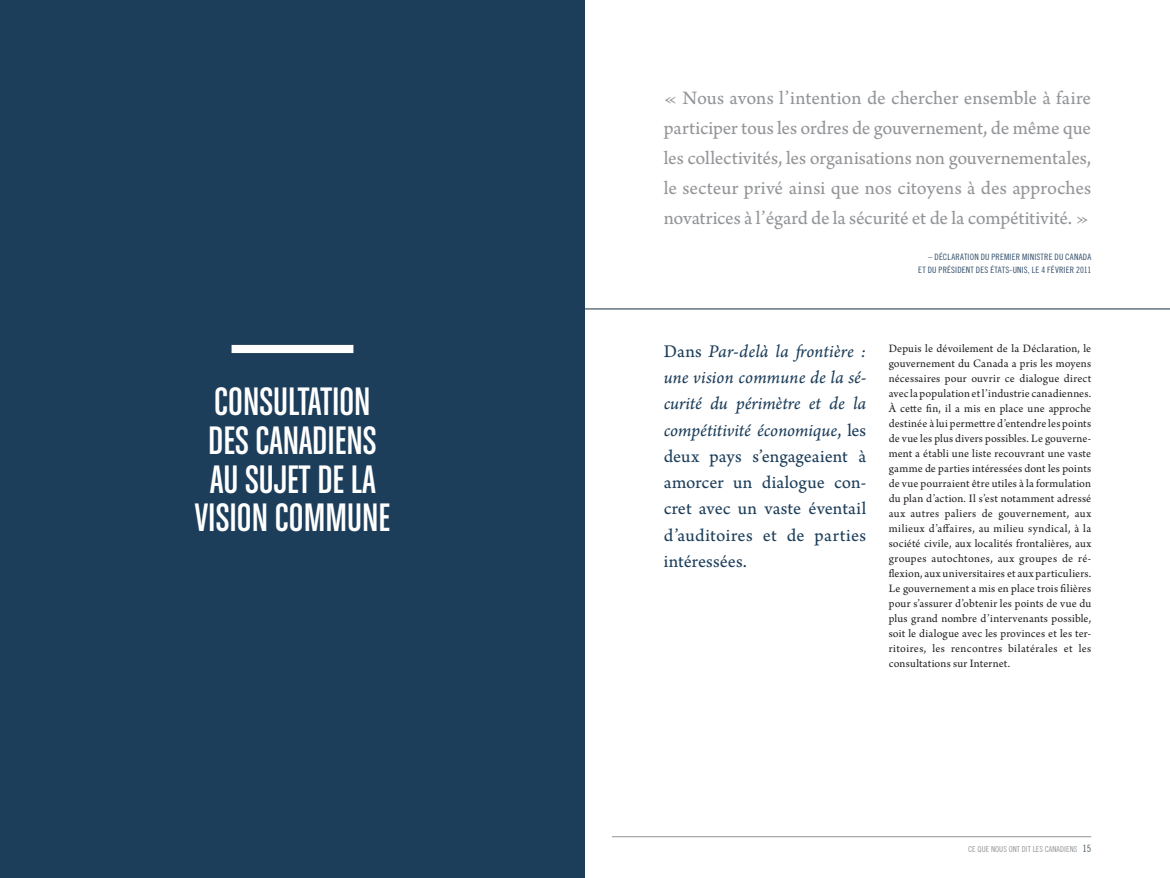
<style>
.page{position:relative;width:1170px;height:878px;background:#fff}
.page>*{position:absolute;margin:0;border:0;box-sizing:border-box;transform-origin:0 0}
.t1{font:42.25px/38.8px "Chalet Comprime Cologne Eighty";color:#fff;text-align:center}
.t2{font:20px/30px "Arno Pro Sm Text";letter-spacing:-.015em;color:#939598;text-align:justify}
.t3{font:18.75px/26.2px "Arno Pro Sm Text";letter-spacing:.01em;color:#1d3e5a;text-align:justify}
.t4{font:18.75px/26.2px "Arno Pro Italic Sm Text";letter-spacing:-.005em;color:#1d3e5a;text-align:justify}
.t5{font:11.88px/15px "Arno Pro";letter-spacing:.025em;color:#231f20;text-align:justify}
.t6{font:8.75px/12.5px "Trade Gothic Cond Eighteen";letter-spacing:.02em;color:#2f4c68;text-align:right}
.t7{font:8.12px "Trade Gothic Cond Eighteen";color:#939598}
.s1{font-family:"Arno Pro Sm Text"}
.s2{font-size:10px;color:#465a65}
</style>
<div class="page">
<hr style="left:612px;top:836px;width:479px;height:1px;background:#939598">
<hr style="left:585px;top:308px;width:585px;height:1px;background:#465a65">
<div style="left:0;top:0;width:585px;height:877px;background:#1d3e5a"></div>
<div style="left:232px;top:345px;width:121px;height:8px;background:#fff"></div>
<h1 class="t1" style="left:195px;top:385px;width:197px">CONSULTATION<br>DES CANADIENS<br>AU SUJET DE LA<br>VISION COMMUNE</h1>
<p class="t2" style="left:664px;top:84px;width:429px">« Nous avons l’intention de chercher ensemble à faire parti ciper tous les ordres de gouvernement, de même que les collectivités, les organisations non gouvernementales, le secteur privé ainsi que nos citoyens à des approches novatrices à l’égard de la sécurité et de la compétitivité. »</p>
<p class="t6" style="left:918px;top:252px;width:175px">– DÉCLARATION DU PREMIER MINISTRE DU CANADA<br>ET DU PRÉSIDENT DES ÉTATS-UNIS, LE 4 FÉVRIER 2011</p>
<h3 class="t4" style="left:664px;top:337px;width:204px"><span class="s1">Dans</span> Par-delà la frontière : une vision commune de la sé&shy;curité du périmètre et de la compétitivité économique<span class="s1">, les</span></h3>
<h3 class="t3" style="left:664px;top:444px;width:204px">deux pays s’engageaient à amorcer un dialogue con&shy;cret avec un vaste éventail d’au ditoires et de parties intéressées.</h3>
<p class="t5" style="left:889px;top:342px;width:204px">Depuis le dévoilement de la Déclaration, le gouvernement du Canada a pris les moyens nécessaires pour ouvrir ce dialogue direct avec la population et l’industrie canadiennes.<br>À cette fin, il a mis en place une approche destinée à lui permettre d’entendre les points de vue les plus divers possibles. Le gouverne&shy;ment a établi une liste recouvrant une vaste gamme de parties intéressées dont les points de vue pourraient être utiles à la formulation du plan d’action. Il s’est notamment adressé aux autres paliers de gouvernement, aux milieux d’affaires, au milieu syndical, à la société civile, aux localités frontalières, aux groupes autochtones, aux groupes de ré&shy;flexion, aux universitaires et aux particuliers.<br>Le gouvernement a mis en place trois filières pour s’assurer d’obtenir les points de vue du plus grand nombre d’intervenants possible, soit le dialogue avec les provinces et les ter&shy;ritoires, les rencontres bilatérales et les consultations sur Internet.</p>
<p class="t7" style="left:968px;top:846px;width:125px">CE QUE NOUS ONT DIT LES CANADIENS <span class="s2">15</span></p>
</div>
